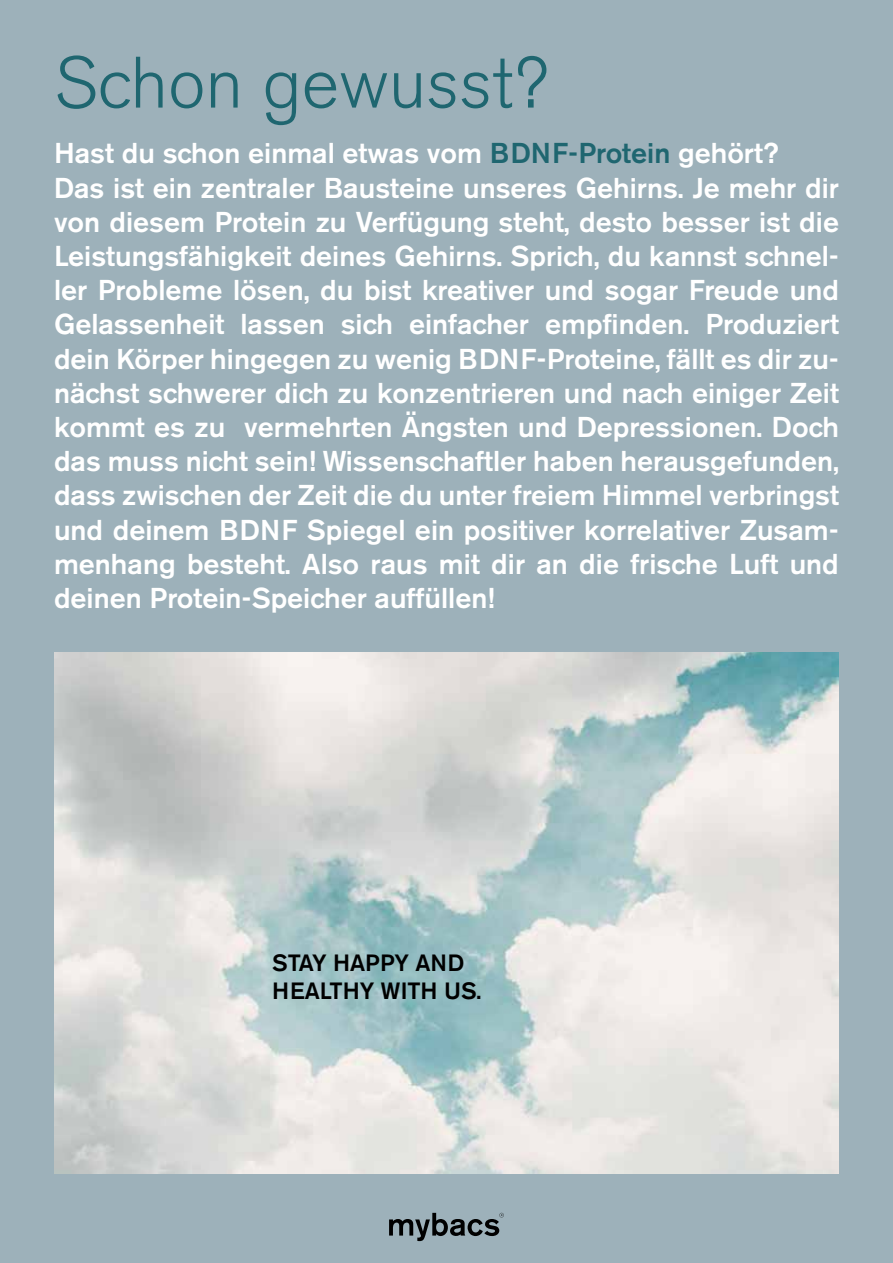
<style>
.page{position:relative;width:893px;height:1263px;background:#9db1ba}
.page>*{position:absolute;margin:0;border:0;box-sizing:border-box;transform-origin:0 0}
.t1{font:300 72px "Akzidenz Grotesk BE";color:#1f6670}
.t2{font:500 28.5px/34.2px "Akzidenz Grotesk BE";color:#fff}
.t3{font:500 23.4px/28px "Akzidenz Grotesk BE";color:#000}
.s1{color:#1f6670}
</style>
<div class="page">
<svg style="left:389px;top:1213px;width:115px;height:28px"></svg>
<img style="left:54px;top:653px;width:785px;height:521px">
<h1 class="t1" style="left:54px;top:42px;width:495px">Schon gewusst?</h1>
<p class="t2" style="left:54px;top:136px;width:787px">Hast du schon einmal etwas vom <span class="s1">BDNF-Protein</span> gehört?<br>Das ist ein zentraler Bausteine unseres Gehirns. Je mehr dir von diesem Protein zu Verfügung steht, desto besser ist die Leistungsfähigkeit deines Gehirns. Sprich, du kannst schnel&shy;ler Probleme lösen, du bist kreativer und sogar Freude und Gelassenheit lassen sich einfacher empfinden. Produziert dein Körper hingegen zu wenig BDNF-Proteine, fällt es dir zu&shy;nächst schwerer dich zu konzentrieren und nach einiger Zeit kommt es zu vermehrten Ängsten und Depressionen. Doch das muss nicht sein! Wissenschaftler haben herausgefunden, dass zwischen der Zeit die du unter freiem Himmel verbringst und deinem BDNF Spiegel ein positiver korrelativer Zusam&shy;menhang besteht. Also raus mit dir an die frische Luft und deinen Protein-Speicher auffüllen!</p>
<p class="t3" style="left:272px;top:949px;width:211px">STAY HAPPY AND<br>HEALTHY WITH US.</p>
</div>
